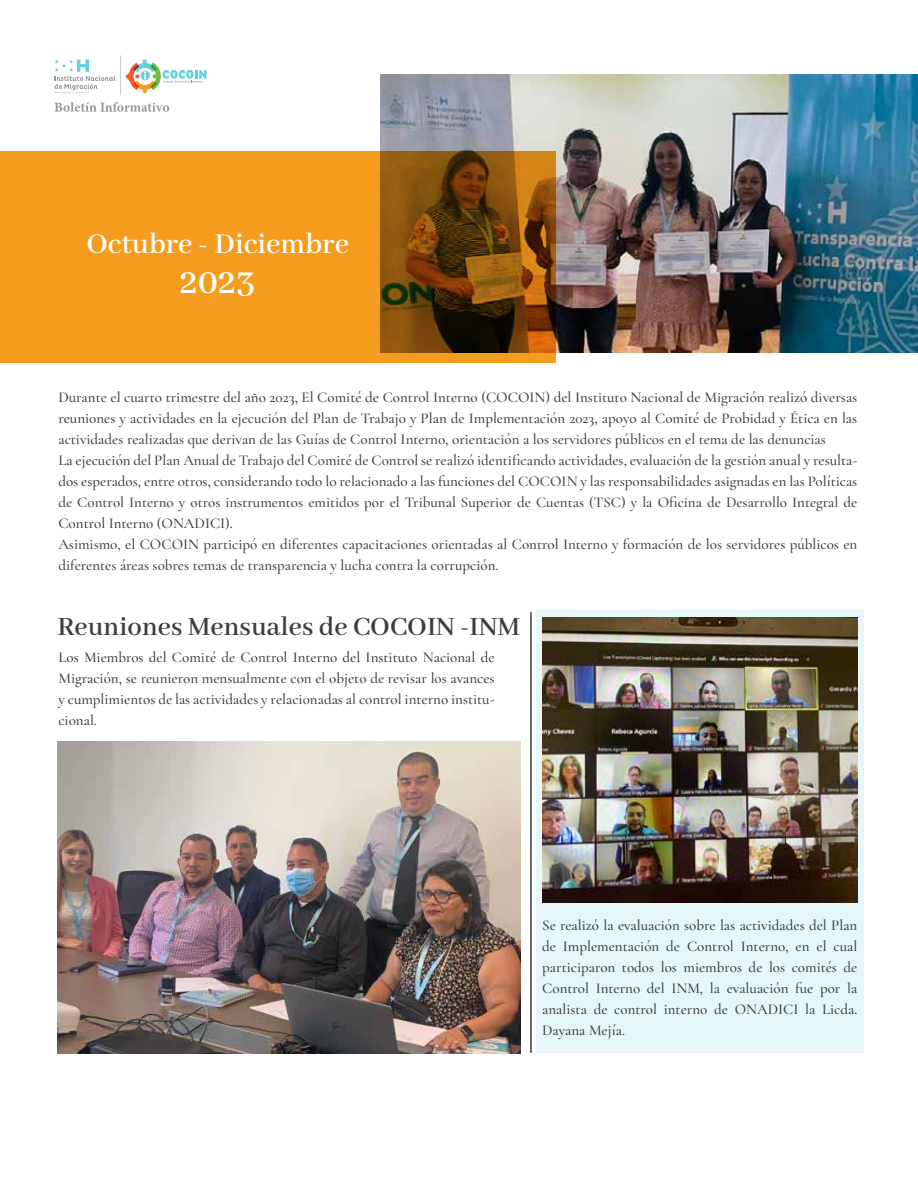
<style>
.page{position:relative;width:918px;height:1188px;background:#fff}
.page>*{position:absolute;margin:0;border:0;box-sizing:border-box;transform-origin:0 0}
.t1{font:600 38.55px "Abhaya Libre";color:#fff}
.t2{font:600 31.2px "Abhaya Libre";color:#fff}
.t3{font:600 28.65px "Abhaya Libre";color:#3c3c3b}
.t4{font:500 15px/21px "Cormorant Garamond";color:#3c3c3b;text-align:justify}
</style>
<div class="page">
<img style="left:381px;top:74px;width:537px;height:279px">
<svg style="left:0;top:151px;width:556px;height:211px;background:#cc8118"></svg>
<hr style="left:530px;top:612px;width:2px;height:441px;background:#575756">
<div style="left:536px;top:611px;width:328px;height:442px;background:#e5f7f9"></div>
<img style="left:542px;top:618px;width:315px;height:284px">
<img style="left:57px;top:741px;width:463px;height:312px">
<svg style="left:54px;top:102px;width:115px;height:10px"></svg>
<svg style="left:54px;top:55px;width:153px;height:40px"></svg>
<h2 class="t2" style="left:86px;top:227px;width:264px">Octubre - Diciembre</h2>
<h1 class="t1" style="left:180px;top:261px;width:77px">2023</h1>
<p class="t4" style="left:58px;top:387px;width:801px;text-align:left">Durante el cuarto trimestre del año 2023, El Comité de Control Interno (COCOIN) del Instituto Nacional de Migración realizó diversas reuniones y actividades en la ejecución del Plan de Trabajo y Plan de Implementación 2023, apoyo al Comité de Probidad y Ética en las actividades realizadas que derivan de las Guías de Control Interno, orientación a los servidores públicos en el tema de las denuncias<br>La ejecución del Plan Anual de Trabajo del Comité de Control se realizó identificando actividades, evaluación de la gestión anual y resulta&shy;dos esperados, entre otros, considerando todo lo relacionado a las funciones del COCOIN y las responsabilidades asignadas en las Políticas de Control Interno y otros instrumentos emitidos por el Tribunal Superior de Cuentas (TSC) y la Oficina de Desarrollo Integral de Control Interno (ONADICI).<br>Asimismo, el COCOIN participó en diferentes capacitaciones orientadas al Control Interno y formación de los servidores públicos en diferentes áreas sobres temas de transparencia y lucha contra la corrupción.</p>
<h3 class="t3" style="left:57px;top:611px;width:464px">Reuniones Mensuales de COCOIN -INM</h3>
<p class="t4" style="left:58px;top:646px;width:438px">Los Miembros del Comité de Control Interno del Instituto Nacional de Migración, se reunieron mensualmente con el objeto de revisar los avances y cumplimientos de las actividades y relacionadas al control interno institu&shy;cional.</p>
<p class="t4" style="left:542px;top:915px;width:317px">Se realizó la evaluación sobre las actividades del Plan de Implementación de Control Interno, en el cual participaron todos los miembros de los comités de Control Interno del INM, la evaluación fue por la analista de control interno de ONADICI la Licda.<br>Dayana Mejía.</p>
</div>
